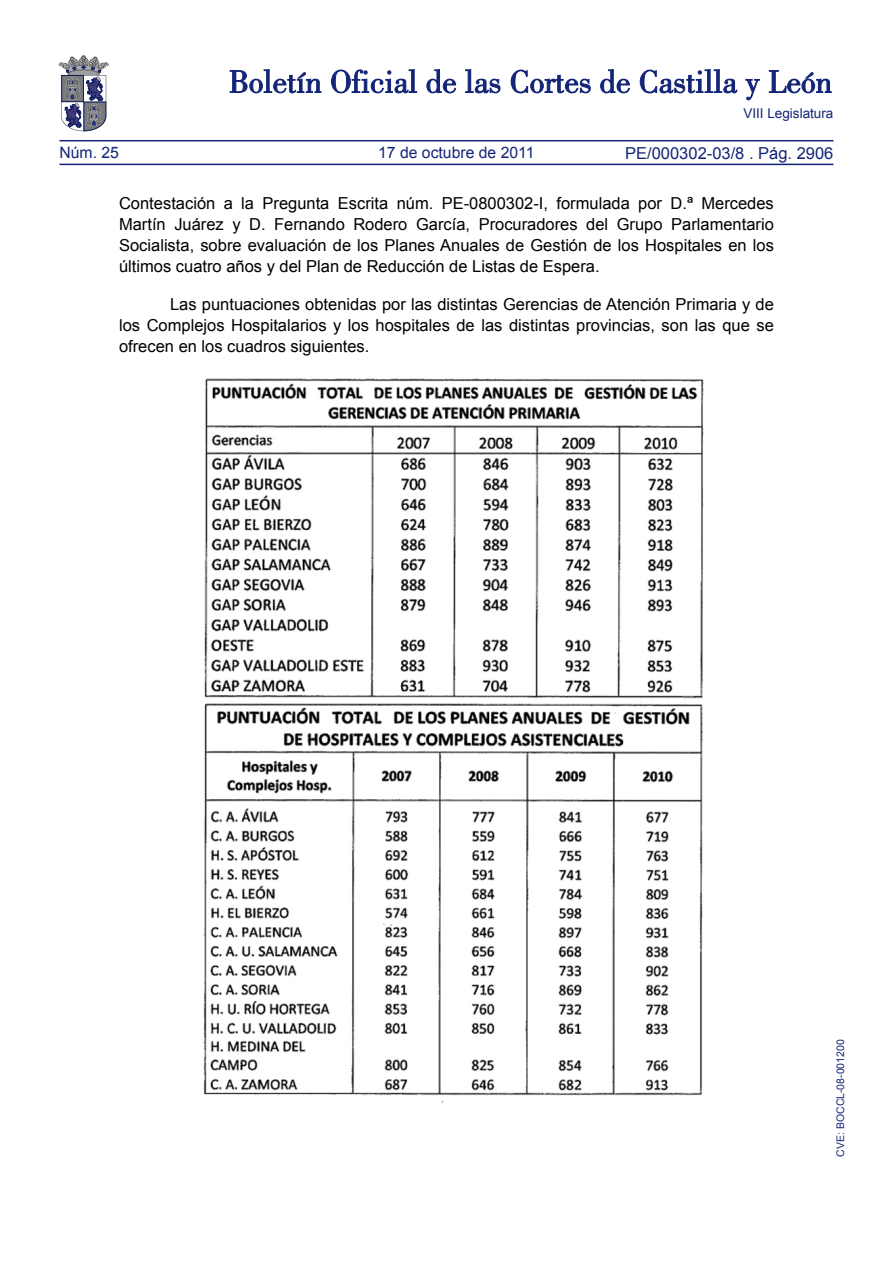
<style>
.page{position:relative;width:893px;height:1263px;background:#fff}
.page>*{position:absolute;margin:0;border:0;box-sizing:border-box;transform-origin:0 0}
.TEXTO_NORMAL{font:16.5px/21px "Arial";color:#000;text-align:justify}
.t1{font:16.5px "Arial";color:#132577}
.t2{font:15.75px "Arial";color:#132577}
.t3{font:13.5px "Arial";color:#132577}
.TEXTO_NORMAL-2{font:10.5px "Arial";color:#132577}
</style>
<div class="page">
<hr style="left:60px;top:164px;width:773px;height:1px;background:#132577">
<hr style="left:60px;top:140px;width:773px;height:1px;background:#132577">
<svg style="left:230px;top:69px;width:91px;height:24px"></svg>
<svg style="left:331px;top:69px;width:86px;height:24px"></svg>
<svg style="left:426px;top:69px;width:30px;height:24px"></svg>
<svg style="left:465px;top:69px;width:35px;height:24px"></svg>
<svg style="left:511px;top:70px;width:80px;height:23px"></svg>
<svg style="left:600px;top:69px;width:30px;height:24px"></svg>
<svg style="left:640px;top:69px;width:97px;height:24px"></svg>
<svg style="left:745px;top:79px;width:15px;height:21px"></svg>
<svg style="left:769px;top:70px;width:62px;height:23px"></svg>
<svg style="left:59px;top:55px;width:49px;height:76px"></svg>
<img style="left:203px;top:378px;width:501px;height:724px">
<p class="t3" style="left:743px;top:105px;width:92px">VIII Legislatura</p>
<p class="t1" style="left:625px;top:142px;width:210px">PE/000302-03/8 . Pág. 2906</p>
<p class="TEXTO_NORMAL" style="left:119px;top:193px;width:656px">Contestación a la Pregunta Escrita núm. PE-0800302-I, formulada por D.ª Mercedes Martín Juárez y D. Fernando Rodero García, Procuradores del Grupo Parlamentario Socialista, sobre evaluación de los Planes Anuales de Gestión de los Hospitales en los últimos cuatro años y del Plan de Reducción de Listas de Espera.</p>
<p class="TEXTO_NORMAL" style="left:119px;top:294px;width:656px;text-indent:51px">Las puntuaciones obtenidas por las distintas Gerencias de Atención Primaria y de los Complejos Hospitalarios y los hospitales de las distintas provincias, son las que se ofrecen en los cuadros siguientes.</p>
<p class="t2" style="left:60px;top:142px;width:61px">Núm. 25</p>
<p class="t2" style="left:378px;top:142px;width:158px">17 de octubre de 2011</p>
<p class="TEXTO_NORMAL-2" style="left:834px;top:1157px;width:119px;rotate:-90deg">CVE: BOCCL-08-001200</p>
</div>
